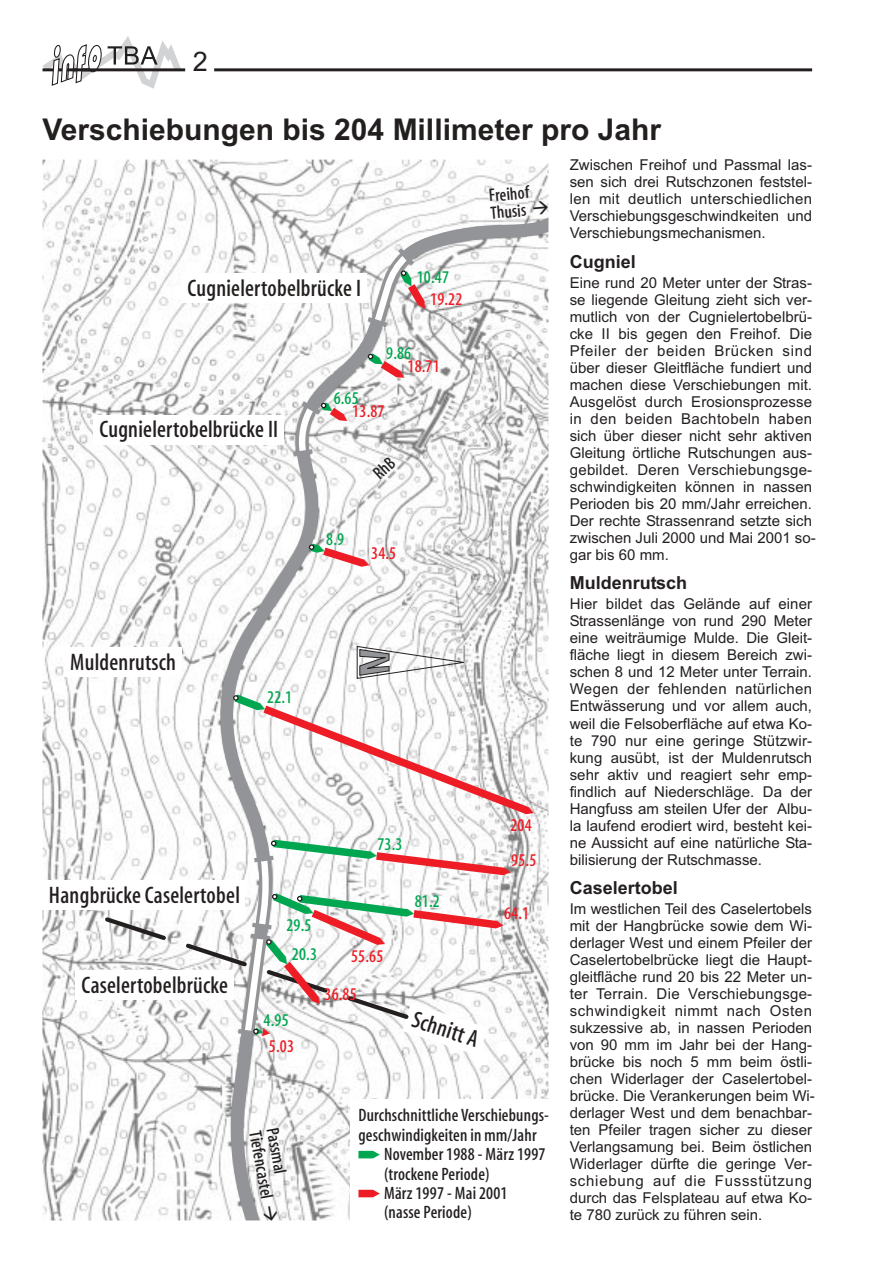
<style>
.page{position:relative;width:894px;height:1263px;background:#fff}
.page>*{position:absolute;margin:0;border:0;box-sizing:border-box;transform-origin:0 0}
.t1{font:700 30px "Arial";color:#231f1f}
.t2{font:27px "Arial";color:#231f1f}
.t3{font:24px "Adobe Corp ID Myriad Pkg";color:#231f1f}
.t4{font:18px/17.5px "Adobe Corp ID Myriad Pkg";color:#231f1f}
.t5{font:18px "Adobe Corp ID Myriad Pkg";color:#ee1c24}
.t6{font:18px "Adobe Corp ID Myriad Pkg";color:#00a650}
.t7{font:700 18px "Arial";color:#231f1f}
.t8{font:15px/17.1px "Arial";color:#231f1f;text-align:justify}
</style>
<div class="page">
<hr style="left:43px;top:68px;width:142px;height:3px;background:#231f1f">
<hr style="left:214px;top:68px;width:598px;height:3px;background:#231f1f">
<svg style="left:43px;top:36px;width:138px;height:53px"></svg>
<svg style="left:42px;top:159px;width:507px;height:1062px"></svg>
<div style="left:351px;top:1099px;width:206px;height:130px;background:#fff"></div>
<svg style="left:358px;top:1151px;width:22px;height:7px"></svg>
<svg style="left:358px;top:1190px;width:22px;height:7px"></svg>
<svg style="left:348px;top:645px;width:121px;height:34px"></svg>
<svg style="left:533px;top:201px;width:16px;height:14px"></svg>
<svg style="left:263px;top:1205px;width:15px;height:16px"></svg>
<svg style="left:372px;top:456px;width:24px;height:24px"></svg>
<h2 class="t2" style="left:193px;top:52px;width:17px">2</h2>
<h1 class="t1" style="left:43px;top:119px;width:620px">Verschiebungen bis 204 Millimeter pro Jahr</h1>
<p class="t8" style="left:570px;top:158px;width:244px">Zwischen Freihof und Passmal las&shy;sen sich drei Rutschzonen feststel&shy;len mit deutlich unterschiedlichen Verschiebungsgeschwindkeiten und Verschiebungsmechanismen.</p>
<p class="t8" style="left:570px;top:275px;width:244px">Eine rund 20 Meter unter der Stras&shy;se liegende Gleitung zieht sich ver&shy;mutlich von der Cugnielertobelbrü&shy;cke II bis gegen den Freihof. Die Pfeiler der beiden Brücken sind über dieser Gleitfläche fundiert und machen diese Verschiebungen mit.<br>Ausgelöst durch Erosionsprozesse in den beiden Bachtobeln haben sich über dieser nicht sehr aktiven Gleitung örtliche Rutschungen aus&shy;gebildet. Deren</p>
<p class="t4" style="left:488px;top:187px;width:42px;rotate:-5deg">Freihof<br>Thusis</p>
<p class="t7" style="left:570px;top:255px;width:68px">Cugniel</p>
<p class="t6" style="left:417px;top:266px;width:34px">10.47</p>
<h3 class="t3" style="left:188px;top:273px;width:175px">Cugnielertobelbrücke I</h3>
<p class="t5" style="left:430px;top:289px;width:34px">19.22</p>
<p class="t6" style="left:386px;top:342px;width:27px">9.86</p>
<p class="t5" style="left:408px;top:356px;width:34px">18.71</p>
<p class="t6" style="left:334px;top:387px;width:27px">6.65</p>
<p class="t5" style="left:352px;top:401px;width:34px">13.87</p>
<h3 class="t3" style="left:99px;top:415px;width:180px">Cugnielertobelbrücke II</h3>
<p class="t8" style="left:570px;top:463px;width:247px;text-align:left;text-indent:118px">Verschiebungsge&shy;schwindigkeiten können in nassen<br>Perioden bis 20 mm/Jahr erreichen.<br>Der rechte Strassenrand setzte sich zwischen Juli 2000 und Mai 2001 so&shy;gar bis 60 mm.</p>
<p class="t6" style="left:326px;top:528px;width:20px">8.9</p>
<p class="t5" style="left:371px;top:542px;width:27px">34.5</p>
<h3 class="t3" style="left:70px;top:647px;width:108px">Muldenrutsch</h3>
<p class="t6" style="left:267px;top:686px;width:27px">22.1</p>
<h3 class="t3" style="left:49px;top:880px;width:193px">Hangbrücke Caselertobel</h3>
<h3 class="t3" style="left:82px;top:970px;width:148px">Caselertobelbrücke</h3>
<p class="t6" style="left:377px;top:833px;width:27px">73.3</p>
<p class="t6" style="left:286px;top:914px;width:27px">29.5</p>
<p class="t6" style="left:292px;top:943px;width:27px">20.3</p>
<p class="t5" style="left:351px;top:945px;width:34px">55.65</p>
<p class="t6" style="left:264px;top:1009px;width:27px">4.95</p>
<p class="t5" style="left:269px;top:1035px;width:27px">5.03</p>
<p class="t5" style="left:325px;top:983px;width:34px">36.85</p>
<p class="t6" style="left:415px;top:891px;width:27px">81.2</p>
<h3 class="t3" style="left:417px;top:1005px;width:70px;rotate:18deg">Schnitt A</h3>
<p class="t5" style="left:510px;top:814px;width:23px">204</p>
<p class="t5" style="left:511px;top:849px;width:27px">95.5</p>
<p class="t5" style="left:504px;top:902px;width:27px">64.1</p>
<p class="t4" style="left:281px;top:1126px;width:48px;rotate:80deg">Passmal</p>
<p class="t4" style="left:264px;top:1129px;width:71px;rotate:80deg">Tiefencastel</p>
<p class="t4" style="left:358px;top:1106px;width:192px">Durchschnittliche Verschiebungs-</p>
<p class="t4" style="left:358px;top:1126px;width:180px">geschwindigkeiten in mm/Jahr</p>
<p class="t4" style="left:384px;top:1145px;width:163px">November 1988 - März 1997</p>
<p class="t4" style="left:384px;top:1165px;width:107px">(trockene Periode)</p>
<p class="t4" style="left:384px;top:1184px;width:125px">März 1997 - Mai 2001</p>
<p class="t4" style="left:384px;top:1203px;width:89px">(nasse Periode)</p>
<p class="t7" style="left:570px;top:576px;width:119px">Muldenrutsch</p>
<p class="t8" style="left:570px;top:597px;width:244px">Hier bildet das Gelände auf einer Strassenlänge von rund 290 Meter eine weiträumige Mulde. Die Gleit&shy;fläche liegt in diesem Bereich zwi&shy;schen 8 und 12 Meter unter Terrain.<br>Wegen der fehlenden natürlichen Entwässerung und vor allem auch, weil die Felsoberfläche auf etwa Ko&shy;te 790 nur eine geringe Stützwir&shy;kung ausübt, ist der Muldenrutsch sehr aktiv und reagiert sehr emp&shy;findlich auf Niederschläge. Da der Hangfuss am steilen Ufer der Albu&shy;la laufend erodiert wird, besteht kei&shy;ne Aussicht auf eine natürliche Sta&shy;bilisierung der Rutschmasse.</p>
<p class="t8" style="left:570px;top:902px;width:247px;text-align:left">Im westlichen Teil des Caselertobels mit der Hangbrücke sowie dem Wi&shy;derlager West und einem Pfeiler der Caselertobelbrücke liegt die Haupt&shy;gleitfläche rund 20 bis 22 Meter un&shy;ter Terrain. Die Verschiebungsge&shy;schwindigkeit nimmt nach Osten sukzessive ab, in nassen Perioden von 90 mm im Jahr bei der Hang&shy;brücke bis noch 5 mm beim östli&shy;chen Widerlager der Caselertobel&shy;brücke. Die Verankerungen beim Wi&shy;derlager West und dem benachbar&shy;ten Pfeiler tragen sicher zu dieser Verlangsamung bei. Beim östlichen Widerlager dürfte die geringe Ver&shy;schiebung auf die Fussstützung durch das Felsplateau auf etwa Ko&shy;te 780 zurück zu führen sein.</p>
<p class="t7" style="left:570px;top:881px;width:110px">Caselertobel</p>
</div>
